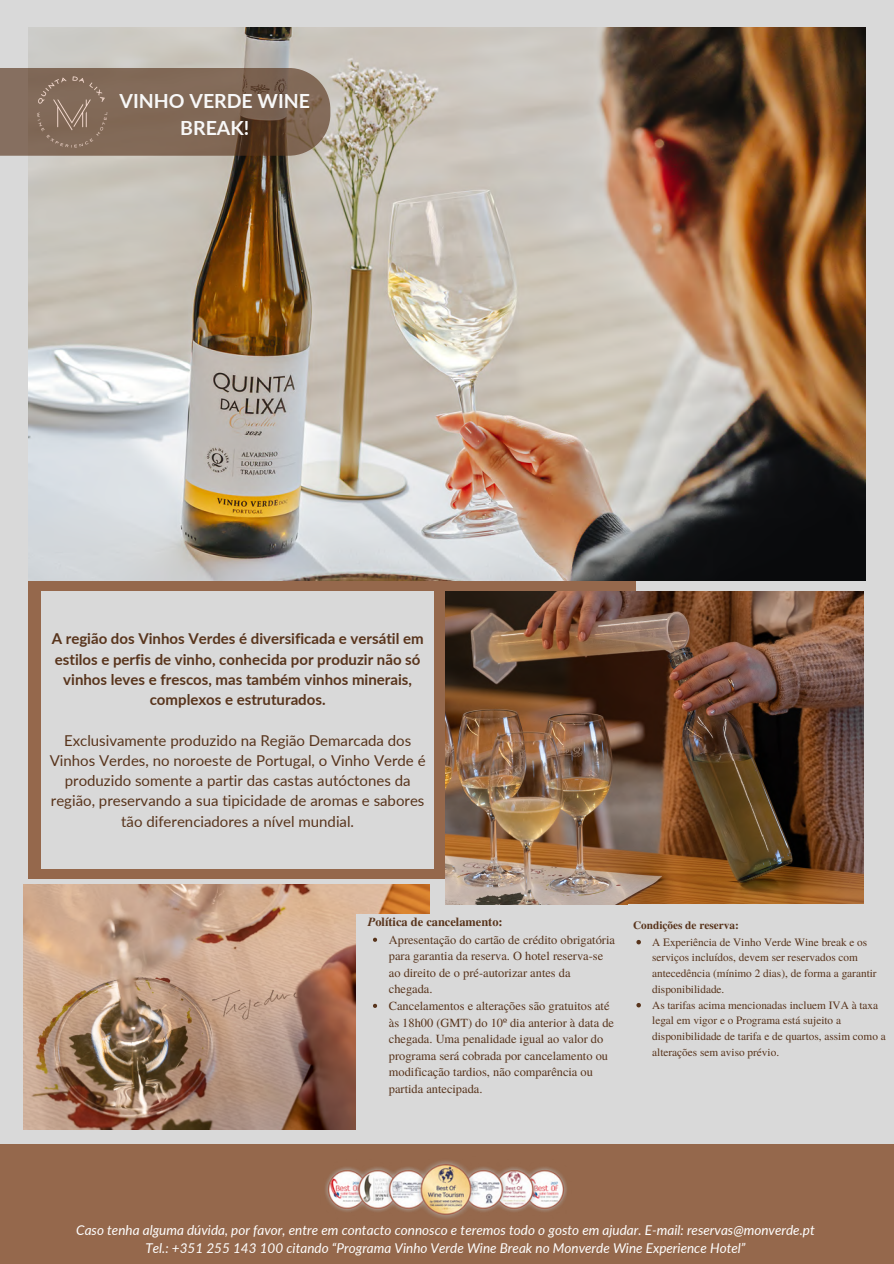
<style>
.page{position:relative;width:894px;height:1264px;background:#fff}
.page>*{position:absolute;margin:0;border:0;box-sizing:border-box;transform-origin:0 0}
.t1{font:700 19.5px/27px "Lato";color:#f8f8f8;text-align:center}
.t2{font:15px/20.2px "Lato";color:#58341c;text-align:center}
.t3{font:700 15px/20.2px "Lato";color:#58341c;text-align:center}
.t4{font:italic 13.5px/18px "Lato";color:#fff;text-align:center}
.t5{font:12.45px/16.5px "Te X Gyre Termes";color:#58341c}
.t6{font:700 12.45px "Te X Gyre Termes";color:#58341c}
.t7{font:11.25px/15.8px "Te X Gyre Termes";color:#58341c}
.t8{font:700 11.25px "Te X Gyre Termes";color:#58341c}
.s1{font-style:italic}
</style>
<div class="page">
<div style="left:0;top:0;width:893px;height:1263px;background:#d9d9d9"></div>
<div style="left:29px;top:558px;width:607px;height:320px;background:#95684c"></div>
<img style="left:29px;top:27px;width:835px;height:553px">
<img style="left:445px;top:591px;width:418px;height:313px">
<img style="left:24px;top:884px;width:405px;height:245px">
<div style="left:0;top:1144px;width:893px;height:119px;background:#95684c"></div>
<div style="left:41px;top:591px;width:393px;height:278px;background:#d9d9d9"></div>
<svg style="left:189px;top:68px;width:141px;height:88px;background:#7a6250"></svg>
<img style="left:325px;top:1161px;width:242px;height:58px">
<img style="left:0;top:30px;width:189px;height:164px">
<div style="left:628px;top:903px;width:264px;height:168px;background:#d9d9d9"></div>
<svg style="left:636px;top:939px;width:4px;height:5px"></svg>
<svg style="left:636px;top:1003px;width:4px;height:4px"></svg>
<div style="left:356px;top:913px;width:248px;height:220px;background:#d9d9d9"></div>
<svg style="left:373px;top:937px;width:4px;height:4px"></svg>
<svg style="left:373px;top:1003px;width:4px;height:4px"></svg>
<h3 class="t1" style="left:119px;top:87px;width:192px">VINHO VERDE WINE<br>BREAK!</h3>
<h1 class="t3" style="left:52px;top:628px;width:373px">A região dos Vinhos Verdes é diversificada e versátil em estilos e perfis de vinho, conhecida por produzir não só vinhos leves e frescos, mas também vinhos minerais, complexos e estruturados.</h1>
<p class="t2" style="left:50px;top:729px;width:377px">Exclusivamente produzido na Região Demarcada dos Vinhos Verdes, no noroeste de Portugal, o Vinho Verde é produzido somente a partir das castas autóctones da região, preservando a sua tipicidade de aromas e sabores tão diferenciadores a nível mundial.</p>
<p class="t6" style="left:367px;top:912px;width:136px"><span class="s1">P</span>olítica de cancelamento:</p>
<p class="t5" style="left:389px;top:930px;width:227px">Apresentação do cartão de crédito obrigatória para garantia da reserva. O hotel reserva-se ao direito de o pré-autorizar antes da chegada.</p>
<p class="t5" style="left:389px;top:996px;width:226px">Cancelamentos e alterações são gratuitos até às 18h00 (GMT) do 10º dia anterior à data de chegada. Uma penalidade igual ao valor do programa será cobrada por cancelamento ou modificação tardios, não comparência ou partida antecipada.</p>
<h4 class="t8" style="left:633px;top:916px;width:107px">Condições de reserva:</h4>
<p class="t7" style="left:652px;top:933px;width:226px">A Experiência de Vinho Verde Wine break e os serviços incluídos, devem ser reservados com antecedência (mínimo 2 dias), de forma a garantir disponibilidade.</p>
<p class="t7" style="left:652px;top:996px;width:235px">As tarifas acima mencionadas incluem IVA à taxa legal em vigor e o Programa está sujeito a disponibilidade de tarifa e de quartos, assim como a alterações sem aviso prévio.</p>
<h4 class="t4" style="left:76px;top:1220px;width:739px">Caso tenha alguma dúvida, por favor, entre em contacto connosco e teremos todo o gosto em ajudar. E-mail: reservas@monverde.pt<br>Tel.: +351 255 143 100 citando “Programa Vinho Verde Wine Break no Monverde Wine Experience Hotel”</h4>
</div>
